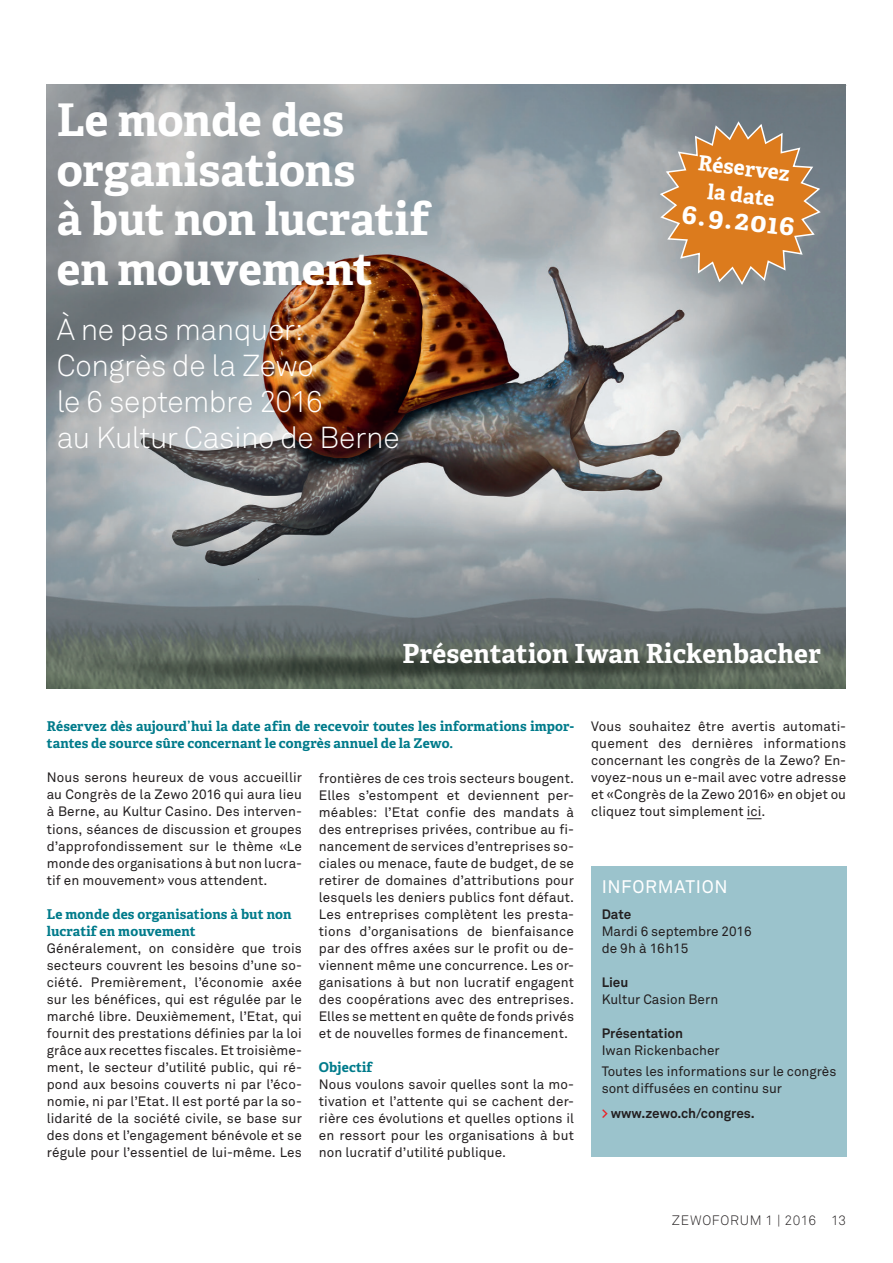
<style>
.page{position:relative;width:893px;height:1263px;background:#fff}
.page>*{position:absolute;margin:0;border:0;box-sizing:border-box;transform-origin:0 0}
.t1{font:700 45px/49.5px "Adelle Basic";letter-spacing:-.005em;color:#fff}
.t2{font:300 30px/36px "Akkurat Std";letter-spacing:-.015em;color:#fff}
.t3{font:700 27.3px "Adelle Basic";color:#fff}
.t4{font:700 26.4px "Adelle Basic";letter-spacing:.01em;color:#fff}
.t5{font:700 21px/27px "Adelle Basic";color:#fff;text-align:center}
.t6{font:18px "Akkurat Std";letter-spacing:.04em;color:#fff}
.t7{font:13.5px/17px "Akkurat Std";letter-spacing:.005em;color:#231f20;text-align:justify}
.t8{font:700 13.5px/17px "Adelle Basic";letter-spacing:.01em;color:#007b8b}
.t9{font:700 13.5px "Akkurat Std";color:#231f20}
.t10{font:300 13.5px "Akkurat Std";letter-spacing:.045em;color:#231f20}
.s1{font-weight:700;color:#ee1d23}
.s2{font-weight:700}
</style>
<div class="page">
<hr style="left:47px;top:85px;width:799px;height:1px;background:#808285">
<img style="left:47px;top:85px;width:798px;height:604px">
<svg style="left:747px;top:818px;width:14px;height:1px"></svg>
<svg style="left:658px;top:120px;width:164px;height:166px;background:#bd8955"></svg>
<div style="left:591px;top:866px;width:255px;height:291px;background:#9bc3cc"></div>
<h1 class="t1" style="left:57px;top:96px;width:374px">Le monde des organisations<br>à but non lucratif en mouvement</h1>
<h2 class="t2" style="left:57px;top:312px;width:344px">À ne pas manquer:<br>Congrès de la Zewo<br>le 6 septembre 2016<br>au Kultur Casino de Berne</h2>
<h3 class="t5" style="left:700px;top:150px;width:94px;rotate:6deg">Réservez la date</h3>
<h3 class="t3" style="left:684px;top:196px;width:115px;rotate:7deg">6.9.2016</h3>
<h3 class="t4" style="left:403px;top:637px;width:420px">Présentation Iwan Rickenbacher</h3>
<p class="t8" style="left:47px;top:718px;width:528px">Réservez dès aujourd’hui la date afin de recevoir toutes les informations impor&shy;tantes de source sûre concernant le congrès annuel de la Zewo.</p>
<p class="t7" style="left:47px;top:770px;width:257px">Nous serons heureux de vous accueillir au Congrès de la Zewo 2016 qui aura lieu à Berne, au Kultur Casino. Des interven&shy;tions, séances de discussion et groupes d’approfondissement sur le thème «Le monde des organisations à but non lucra&shy;tif en mouvement» vous attendent.</p>
<p class="t8" style="left:47px;top:905px;width:246px">Le monde des organisations à but non lucratif en mouvement</p>
<p class="t7" style="left:47px;top:940px;width:257px">Généralement, on considère que trois secteurs couvrent les besoins d’une so&shy;ciété. Premièrement, l’économie axée sur les bénéfices, qui est régulée par le marché libre. Deuxièmement, l’Etat, qui fournit des prestations définies par la loi grâce aux recettes fiscales. Et troisième&shy;ment, le secteur d’utilité public, qui ré&shy;pond aux besoins couverts ni par l’éco&shy;nomie, ni par l’Etat. Il est porté par la so&shy;lidarité de la société civile, se base sur des dons et l’engagement bénévole et se régule pour l’essentiel de lui-même. Les</p>
<p class="t7" style="left:319px;top:770px;width:257px">frontières de ces trois secteurs bougent.<br>Elles s’estompent et deviennent per&shy;méables: l’Etat confie des mandats à des entreprises privées, contribue au fi&shy;nancement de services d’entreprises so&shy;ciales ou menace, faute de budget, de se retirer de domaines d’attributions pour lesquels les deniers publics font défaut.<br>Les entreprises complètent les presta&shy;tions d’organisations de bienfaisance par des offres axées sur le profit ou de&shy;viennent même une concurrence. Les or&shy;ganisations à but non lucratif engagent des coopérations avec des entreprises.<br>Elles se mettent en quête de fonds privés et de nouvelles formes de financement.</p>
<p class="t8" style="left:319px;top:1058px;width:55px">Objectif</p>
<p class="t7" style="left:319px;top:1076px;width:257px">Nous voulons savoir quelles sont la mo&shy;tivation et l’attente qui se cachent der&shy;rière ces évolutions et quelles options il en ressort pour les organisations à but non lucratif d’utilité publique.</p>
<p class="t7" style="left:591px;top:719px;width:257px">Vous souhaitez être avertis automati&shy;quement des dernières informations concernant les congrès de la Zewo? En&shy;voyez-nous un e-mail avec votre adresse et «Congrès de la Zewo 2016» en objet ou cliquez tout simplement ici.</p>
<h3 class="t6" style="left:602px;top:876px;width:128px">INFORMATION</h3>
<p class="t9" style="left:602px;top:905px;width:31px">Date</p>
<p class="t7" style="left:602px;top:923px;width:152px">Mardi 6 septembre 2016 de 9h à 16h15</p>
<p class="t9" style="left:602px;top:973px;width:28px">Lieu</p>
<p class="t7" style="left:602px;top:991px;width:118px">Kultur Casion Bern</p>
<p class="t9" style="left:602px;top:1024px;width:83px">Présentation</p>
<p class="t7" style="left:602px;top:1040px;width:236px;line-height:21.3px">Iwan Rickenbacher<br>Toutes les informations sur le congrès</p>
<p class="t7" style="left:602px;top:1076px;width:182px;line-height:25.5px">sont diffusées en continu sur <span class="s1">&gt;</span> <span class="s2">www.zewo.ch/congres.</span></p>
<p class="t10" style="left:672px;top:1212px;width:176px">ZEWOFORUM 1 | 2016 13</p>
</div>
